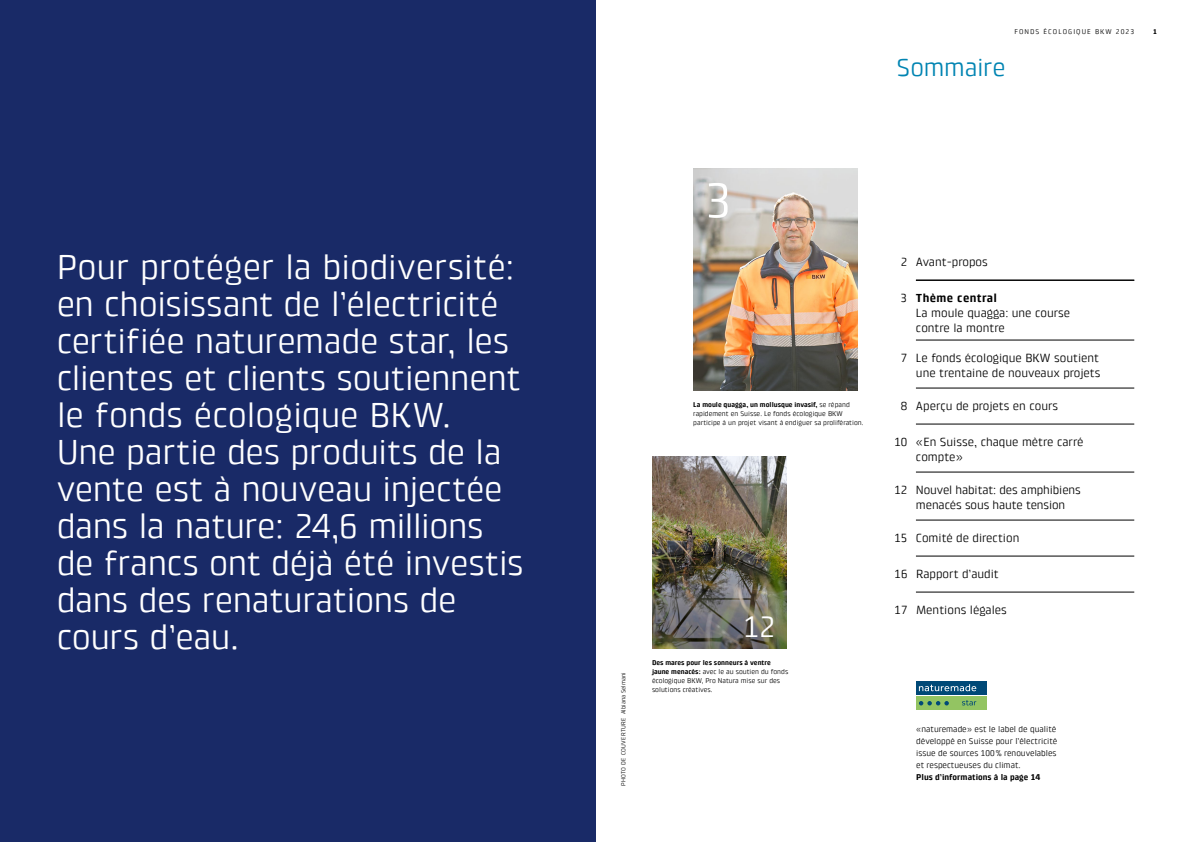
<style>
.page{position:relative;width:1191px;height:842px;background:#fff}
.page>*{position:absolute;margin:0;border:0;box-sizing:border-box;transform-origin:0 0}
.t1{font:50px "Klint Pro";color:#fff}
.t2{font:35px/37px "Klint Pro";letter-spacing:-.015em;color:#fff}
.t3{font:30px "Klint Pro";color:#fff}
.t4{font:25px "Klint Pro";letter-spacing:-.01em;color:#0084b2}
.t5{font:12px/15px "Klint Pro";color:#000}
.t6{font:8.5px/12px "Klint Pro";color:#000}
.t7{font:700 8.5px "Klint Pro";color:#000}
.t8{font:7px/9px "Klint Pro";color:#000}
.t9{font:7px "Klint Pro";letter-spacing:.15em;color:#000}
.t10{font:700 7px "Klint Pro";color:#000}
.t11{font:6px "Klint Pro";letter-spacing:.03em;color:#000}
.s1{font-weight:700}
</style>
<div class="page">
<div style="left:916px;top:682px;width:71px;height:13px;background:#004977"></div>
<div style="left:916px;top:696px;width:71px;height:14px;background:#93c462"></div>
<svg style="left:919px;top:701px;width:30px;height:4px"></svg>
<svg style="left:919px;top:684px;width:57px;height:7px"></svg>
<svg style="left:962px;top:700px;width:14px;height:5px"></svg>
<img style="left:693px;top:168px;width:164px;height:222px">
<hr style="left:916px;top:340px;width:218px;height:1px;background:#000">
<hr style="left:916px;top:388px;width:218px;height:1px;background:#000">
<hr style="left:916px;top:424px;width:218px;height:1px;background:#000">
<hr style="left:916px;top:472px;width:218px;height:1px;background:#000">
<hr style="left:916px;top:520px;width:218px;height:1px;background:#000">
<hr style="left:916px;top:556px;width:218px;height:1px;background:#000">
<hr style="left:916px;top:592px;width:218px;height:1px;background:#000">
<hr style="left:916px;top:280px;width:218px;height:1px;background:#000">
<img style="left:652px;top:456px;width:135px;height:192px">
<div style="left:0;top:0;width:595px;height:842px;background:#192a67"></div>
<p class="t2" style="left:57px;top:249px;width:468px">Pour protéger la biodiversité: en choisissant de l’électricité certifiée naturemade star, les clientes et clients soutiennent le fonds écologique BKW.<br>Une partie des produits de la vente est à nouveau injectée dans la nature: 24,6 millions de francs ont déjà été investis dans des renaturations de cours d’eau.</p>
<h3 class="t4" style="left:896px;top:53px;width:111px">Sommaire</h3>
<p class="t9" style="left:1014px;top:28px;width:121px">FONDS ÉCOLOGIQUE BKW 2023</p>
<p class="t10" style="left:1153px;top:28px;width:5px">1</p>
<h1 class="t1" style="left:704px;top:172px;width:29px">3</h1>
<p class="t8" style="left:693px;top:400px;width:172px"><span class="s1">La moule quagga, un mollusque invasif,</span> se répand rapidement en Suisse. Le fonds écologique BKW participe à un projet visant à endiguer sa prolifération.</p>
<p class="t11" style="left:620px;top:786px;width:116px;rotate:-90deg">PHOTO DE COUVERTURE Albiana Selmani</p>
<h3 class="t3" style="left:743px;top:609px;width:34px">12</h3>
<p class="t8" style="left:652px;top:658px;width:138px"><span class="s1">Des mares pour les sonneurs à ventre jaune menacés:</span> avec le au soutien du fonds écologique BKW, Pro Natura mise sur des solutions créatives.</p>
<p class="t5" style="left:901px;top:254px;width:88px">2 Avant-propos</p>
<p class="t5" style="left:916px;top:290px;width:156px;text-indent:-15px">3 <span class="s1">Thème central<br></span>La moule quagga: une course contre la montre</p>
<p class="t5" style="left:901px;top:350px;width:201px;text-align:right">7 Le fonds écologique BKW soutient une trentaine de nouveaux projets</p>
<p class="t5" style="left:901px;top:398px;width:159px">8 Aperçu de projets en cours</p>
<p class="t5" style="left:916px;top:434px;width:169px;text-indent:-21px">10 «En Suisse, chaque mètre carré compte»</p>
<p class="t5" style="left:894px;top:482px;width:188px;text-align:center">12 Nouvel habitat: des amphibiens menacés sous haute tension</p>
<p class="t5" style="left:894px;top:530px;width:126px">15 Comité de direction</p>
<p class="t5" style="left:894px;top:566px;width:106px">16 Rapport d’audit</p>
<p class="t5" style="left:894px;top:602px;width:114px">17 Mentions légales</p>
<p class="t6" style="left:916px;top:723px;width:143px">«naturemade» est le label de qualité développé en Suisse pour l’électricité issue de sources 100% renouvelables et respectueuses du climat.</p>
<p class="t7" style="left:916px;top:772px;width:126px">Plus d’informations à la page 14</p>
</div>
